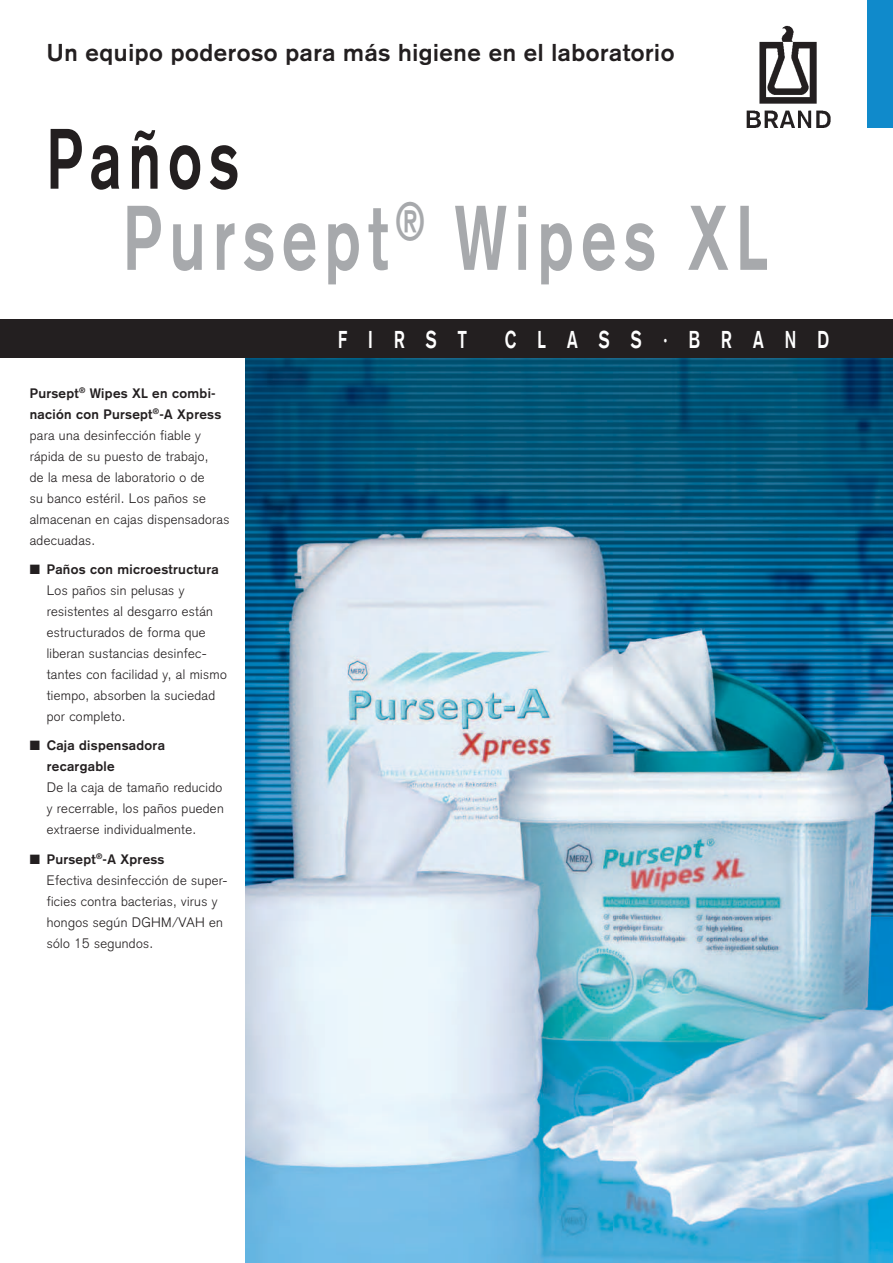
<style>
.page{position:relative;width:893px;height:1263px;background:#fff}
.page>*{position:absolute;margin:0;border:0;box-sizing:border-box;transform-origin:0 0}
.t1{font:700 90px "Akzidenz Grotesk";letter-spacing:.12em;color:#a7a9ac;scale:.7 1}
.t2{font:700 84px "Akzidenz Grotesk";letter-spacing:.12em;color:#231f20;scale:.7 1}
.t3{font:700 24px "Akzidenz Grotesk";letter-spacing:.025em;color:#231f20}
.t4{font:700 24px "Akzidenz Grotesk";letter-spacing:1.26em;color:#fff;scale:.7 1}
.t5{font:300 13.5px/21px "Akzidenz Grotesk";letter-spacing:.025em;color:#231f20}
.t6{font:700 13.5px/21px "Akzidenz Grotesk";letter-spacing:.025em;color:#231f20}
.s1{font-weight:700}
</style>
<div class="page">
<div style="left:867px;top:0;width:25px;height:128px;background:#108acb"></div>
<img style="left:746px;top:25px;width:85px;height:103px">
<img style="left:245px;top:357px;width:647px;height:906px">
<div style="left:0;top:319px;width:892px;height:38px;background:#231f20"></div>
<h3 class="t3" style="left:47px;top:44px;width:629px">Un equipo poderoso para más higiene en el laboratorio</h3>
<h2 class="t2" style="left:47px;top:129px;width:275px">Paños</h2>
<h1 class="t1" style="left:123px;top:206px;width:922px">Pursept<sup>®</sup> Wipes XL</h1>
<p class="t5" style="left:30px;top:384px;width:201px"><span class="s1">Pursept</span><sup>®</sup> <span class="s1">Wipes XL en combi&shy;nación con Pursept</span><sup>®</sup><span class="s1">-A Xpress </span>para una desinfección fiable y rápida de su puesto de trabajo,<br>de la mesa de laboratorio o de<br>su banco estéril. Los paños se almacenan en cajas dispensadoras adecuadas.</p>
<p class="t5" style="left:47px;top:560px;width:181px;text-indent:-17px">■ <span class="s1">Paños con microestructura<br></span>Los paños sin pelusas y resistentes al desgarro están estructurados de forma que liberan sustancias desinfec&shy;tantes con facilidad y, al mismo tiempo, absorben la suciedad por completo.</p>
<p class="t6" style="left:47px;top:736px;width:120px;text-indent:-17px">■ Caja dispensadora recargable</p>
<p class="t5" style="left:47px;top:779px;width:178px;text-align:justify">De la caja de tamaño reducido y recerrable, los paños pueden extraerse individualmente.</p>
<p class="t5" style="left:47px;top:850px;width:182px;text-indent:-17px">■ <span class="s1">Pursept</span><sup>®</sup><span class="s1">-A Xpress<br></span>Efectiva desinfección de super&shy;ficies contra bacterias, virus y hongos según DGHM/VAH en sólo 15 segundos.</p>
<h3 class="t4" style="left:338px;top:330px;width:186px">FIRST</h3>
<h3 class="t4" style="left:505px;top:330px;width:465px">CLASS·BRAND</h3>
</div>
